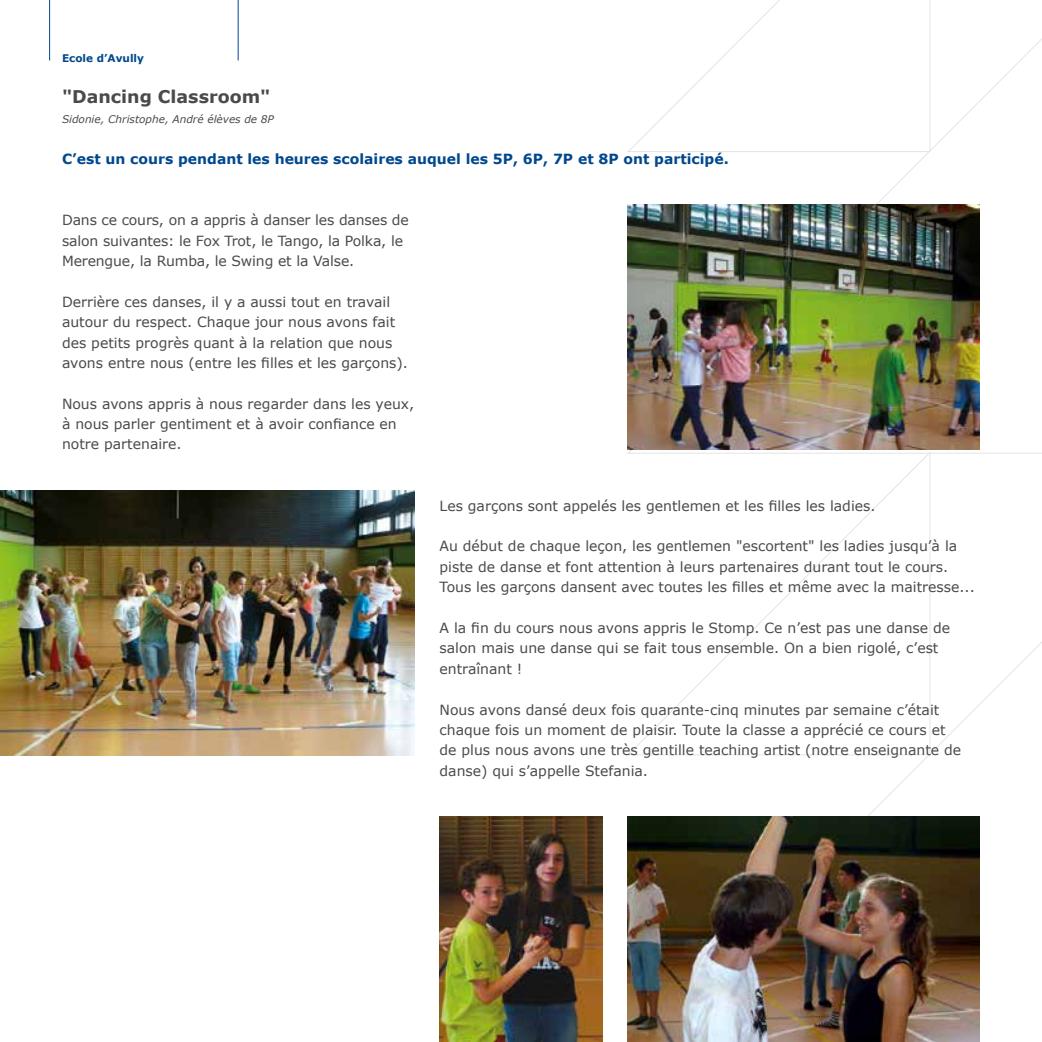
<style>
.page{position:relative;width:1042px;height:1042px;background:#fff}
.page>*{position:absolute;margin:0;border:0;box-sizing:border-box;transform-origin:0 0}
.t1{font:700 17.5px "Verdana";color:#4a4a49}
.t2{font:14px/20.3px "Verdana";color:#4a4a49}
.t3{font:700 14px "Verdana";color:#00488d}
.t4{font:italic 10.5px "Verdana";color:#4a4a49}
.t5{font:700 10.5px "Verdana";color:#00488d}
</style>
<div class="page">
<svg style="left:627px;top:0;width:415px;height:454px"></svg>
<svg style="left:627px;top:451px;width:303px;height:304px"></svg>
<svg style="left:627px;top:0;width:303px;height:152px"></svg>
<img style="left:628px;top:205px;width:352px;height:244px">
<img style="left:0;top:490px;width:414px;height:265px">
<img style="left:439px;top:816px;width:164px;height:226px">
<img style="left:628px;top:816px;width:352px;height:226px">
<hr style="left:49px;top:0;width:1px;height:60px;background:#00488d">
<hr style="left:238px;top:0;width:1px;height:60px;background:#00488d">
<p class="t5" style="left:62px;top:51px;width:84px">Ecole d’Avully</p>
<p class="t1" style="left:62px;top:84px;width:210px">"Dancing Classroom"</p>
<p class="t4" style="left:62px;top:112px;width:213px">Sidonie, Christophe, André élèves de 8P</p>
<p class="t3" style="left:62px;top:149px;width:668px">C’est un cours pendant les heures scolaires auquel les 5P, 6P, 7P et 8P ont participé.</p>
<p class="t2" style="left:62px;top:210px;width:348px">Dans ce cours, on a appris à danser les danses de salon suivantes: le Fox Trot, le Tango, la Polka, le<br>Merengue, la Rumba, le Swing et la Valse.</p>
<p class="t2" style="left:62px;top:291px;width:347px">Derrière ces danses, il y a aussi tout en travail autour du respect. Chaque jour nous avons fait des petits progrès quant à la relation que nous avons entre nous (entre les filles et les garçons).</p>
<p class="t2" style="left:62px;top:393px;width:354px">Nous avons appris à nous regarder dans les yeux, à nous parler gentiment et à avoir confiance en notre partenaire.</p>
<p class="t2" style="left:439px;top:495px;width:437px">Les garçons sont appelés les gentlemen et les filles les ladies.</p>
<p class="t2" style="left:439px;top:536px;width:537px">Au début de chaque leçon, les gentlemen "escortent" les ladies jusqu’à la piste de danse et font attention à leurs partenaires durant tout le cours.<br>Tous les garçons dansent avec toutes les filles et même avec la maitresse...</p>
<p class="t2" style="left:439px;top:617px;width:512px">A la fin du cours nous avons appris le Stomp. Ce n’est pas une danse de salon mais une danse qui se fait tous ensemble. On a bien rigolé, c’est entraînant !</p>
<p class="t2" style="left:439px;top:699px;width:523px">Nous avons dansé deux fois quarante-cinq minutes par semaine c’était chaque fois un moment de plaisir. Toute la classe a apprécié ce cours et de plus nous avons une très gentille teaching artist (notre enseignante de danse) qui s’appelle Stefania.</p>
</div>
